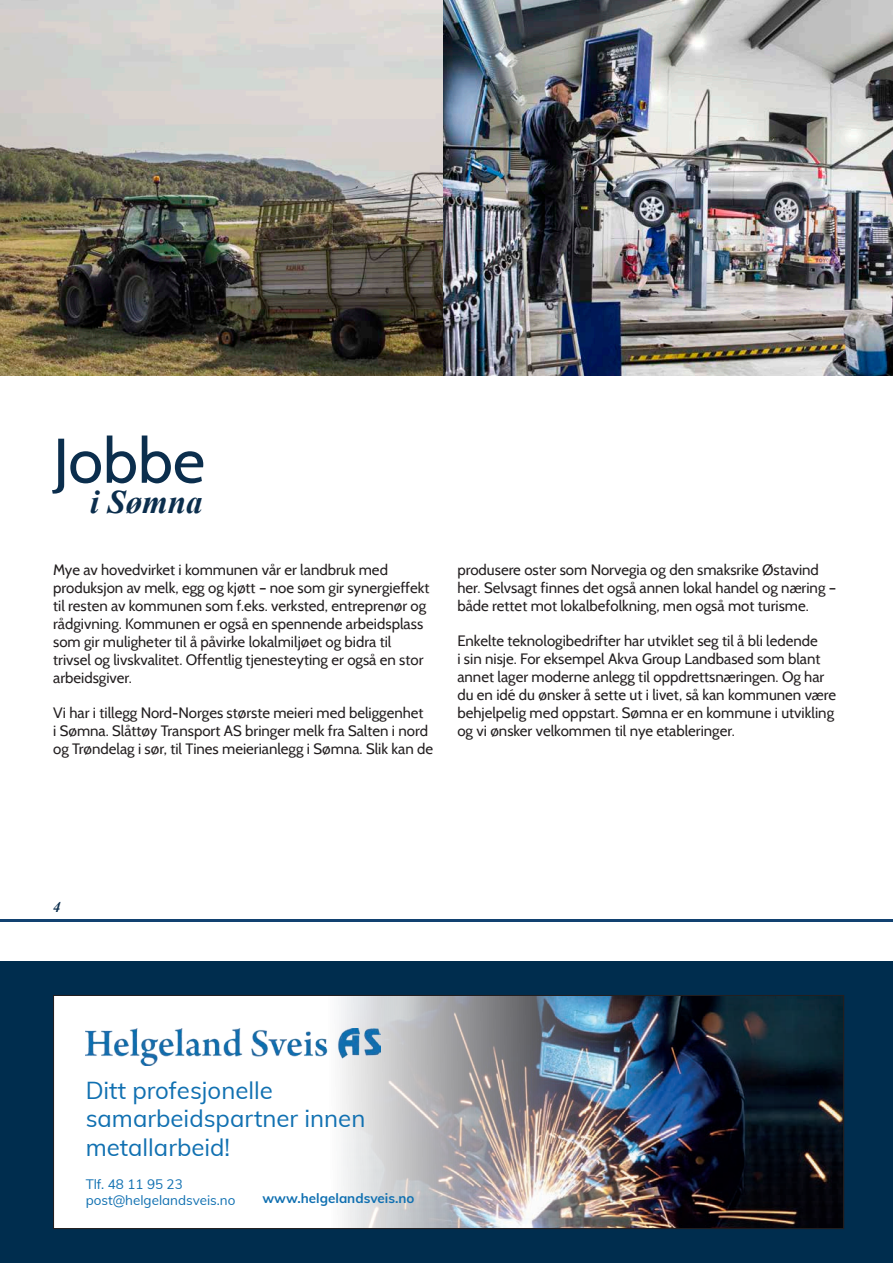
<style>
.page{position:relative;width:893px;height:1263px;background:#fff}
.page>*{position:absolute;margin:0;border:0;box-sizing:border-box;transform-origin:0 0}
.t1{font:63px "Cabin";color:#0b2e4d}
.t2{font:italic 700 33px "Times New Roman";color:#0b2e4d}
.t3{font:24px/28.8px "Muli";color:#1070b1}
.t4{font:15px/18px "Cabin";color:#231f20}
.t5{font:italic 700 15px "Times New Roman";color:#0b2e4d}
.t6{font:13.35px/16px "Muli";color:#1070b1}
.t7{font:700 13.35px "Muli";color:#1070b1}
</style>
<div class="page">
<div style="left:0;top:961px;width:893px;height:302px;background:#002d4e"></div>
<div style="left:55px;top:995px;width:787px;height:233px;background:#fff"></div>
<img style="left:341px;top:997px;width:501px;height:229px">
<img style="left:86px;top:1028px;width:295px;height:37px">
<div style="left:53px;top:995px;width:791px;height:234px;border:1px solid #231f20"></div>
<img style="left:0;top:0;width:893px;height:375px">
<hr style="left:0;top:919px;width:893px;height:2px;background:#124271">
<h1 class="t1" style="left:53px;top:422px;width:154px">Jobbe</h1>
<h2 class="t2" style="left:90px;top:479px;width:114px">i Sømna</h2>
<p class="t4" style="left:53px;top:560px;width:378px">Mye av hovedvirket i kommunen vår er landbruk med produksjon av melk, egg og kjøtt – noe som gir synergieffekt til resten av kommunen som f.eks. verksted, entreprenør og rådgivning. Kommunen er også en spennende arbeidsplass som gir muligheter til å påvirke lokalmiljøet og bidra til trivsel og livskvalitet. Offentlig tjenesteyting er også en stor arbeidsgiver.</p>
<p class="t4" style="left:53px;top:703px;width:381px">Vi har i tillegg Nord-Norges største meieri med beliggenhet<br>i Sømna. Slåttøy Transport AS bringer melk fra Salten i nord og Trøndelag i sør, til Tines meierianlegg i Sømna. Slik kan de</p>
<p class="t4" style="left:457px;top:560px;width:380px">produsere oster som Norvegia og den smaksrike Østavind her. Selvsagt finnes det også annen lokal handel og næring – både rettet mot lokalbefolkning, men også mot turisme.</p>
<p class="t4" style="left:457px;top:631px;width:380px">Enkelte teknologibedrifter har utviklet seg til å bli ledende<br>i sin nisje. For eksempel Akva Group Landbased som blant annet lager moderne anlegg til oppdrettsnæringen. Og har du en idé du ønsker å sette ut i livet, så kan kommunen være behjelpelig med oppstart. Sømna er en kommune i utvikling og vi ønsker velkommen til nye etableringer.</p>
<p class="t5" style="left:53px;top:897px;width:9px">4</p>
<h3 class="t3" style="left:86px;top:1074px;width:281px">Ditt profesjonelle samarbeidspartner innen metallarbeid!</h3>
<p class="t7" style="left:262px;top:1188px;width:154px">www.helgelandsveis.no</p>
<p class="t6" style="left:86px;top:1175px;width:151px">Tlf. 48 11 95 23 post@helgelandsveis.no</p>
</div>
